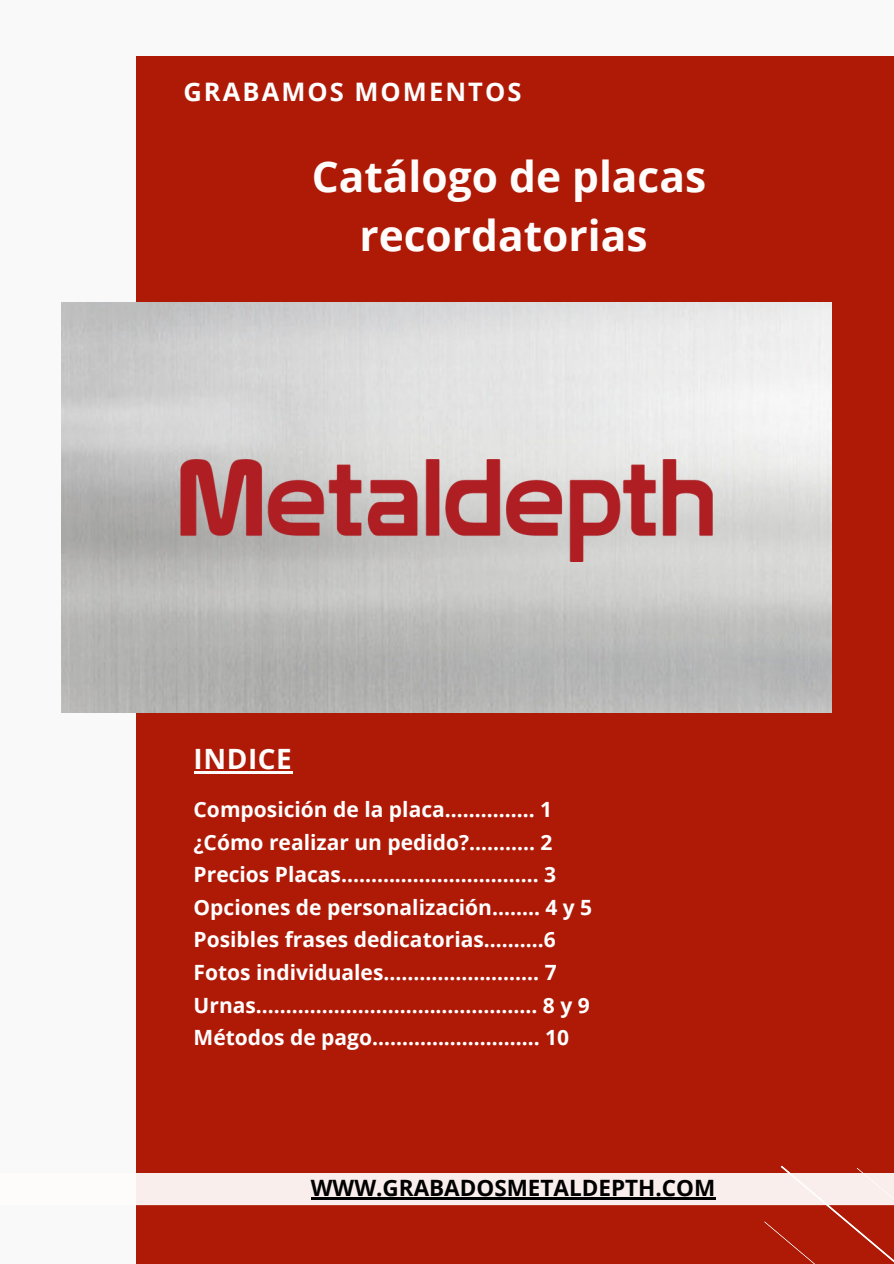
<style>
.page{position:relative;width:894px;height:1264px;background:#fff}
.page>*{position:absolute;margin:0;border:0;box-sizing:border-box;transform-origin:0 0}
.t1{font:700 42.45px/58.5px "Open Sans";color:#fefdfc;text-align:center}
.t2{font:700 27.9px "Open Sans";letter-spacing:.02em;color:#fefdfc}
.t3{font:700 25.5px "Open Sans";letter-spacing:.08em;color:#fff}
.t4{font:700 22.5px "Open Sans";color:#000}
.t5{font:700 21px "Open Sans";color:#fff}
</style>
<div class="page">
<div style="left:0;top:0;width:893px;height:1263px;background:#f9f9f9"></div>
<div style="left:136px;top:56px;width:757px;height:1207px;background:#af1a07"></div>
<img style="left:62px;top:303px;width:769px;height:409px">
<hr style="left:193px;top:771px;width:99px;height:2px;background:#fefdfc">
<img style="left:128px;top:459px;width:637px;height:103px">
<svg style="left:136px;top:1165px;width:757px;height:98px"></svg>
<hr style="left:311px;top:1197px;width:404px;height:2px;background:#000">
<p class="t3" style="left:183px;top:74px;width:339px">GRABAMOS MOMENTOS</p>
<h1 class="t1" style="left:312px;top:147px;width:396px">Catálogo de placas recordatorias</h1>
<p class="t2" style="left:193px;top:739px;width:100px">INDICE</p>
<p class="t5" style="left:193px;top:794px;width:360px">Composición de la placa………..…. 1</p>
<p class="t5" style="left:193px;top:827px;width:360px">¿Cómo realizar un pedido?……….. 2</p>
<p class="t5" style="left:193px;top:859px;width:364px">Precios Placas................................. 3</p>
<p class="t5" style="left:193px;top:892px;width:400px">Opciones de personalización........ 4 y 5</p>
<p class="t5" style="left:193px;top:925px;width:363px">Posibles frases dedicatorias..........6</p>
<p class="t5" style="left:193px;top:957px;width:364px">Fotos individuales.......................... 7</p>
<p class="t5" style="left:193px;top:990px;width:397px">Urnas............................................... 8 y 9</p>
<h2 class="t5" style="left:193px;top:1022px;width:377px">Métodos de pago………………………. 10</h2>
<p class="t4" style="left:311px;top:1171px;width:406px">WWW.GRABADOSMETALDEPTH.COM</p>
</div>
